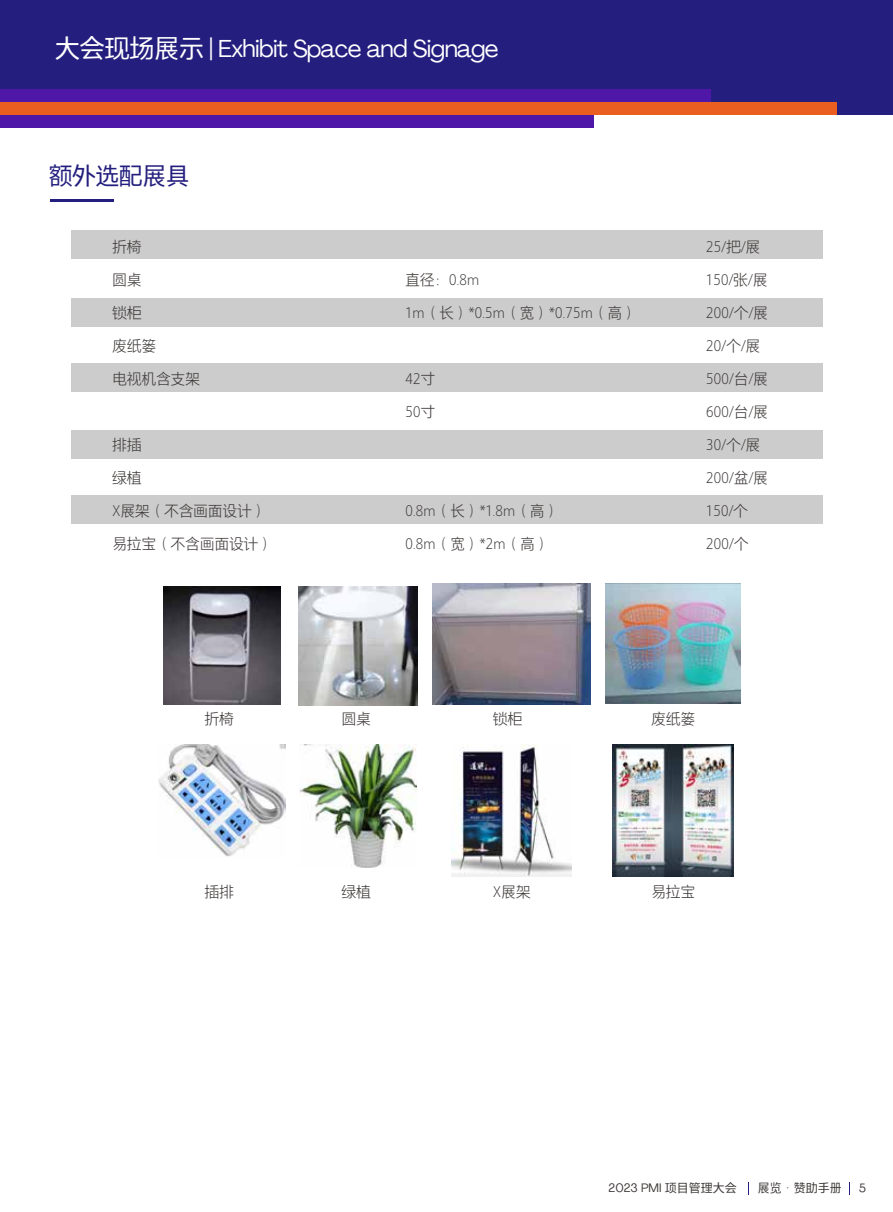
<style>
.page{position:relative;width:893px;height:1212px;background:#fff}
.page>*{position:absolute;margin:0;border:0;box-sizing:border-box;transform-origin:0 0}
.t1{font:24px "Agrandir";letter-spacing:-.025em;color:#fff}
.t2{font:24px "FZDESHS 506 L GB1 0";letter-spacing:-.025em;color:#241f7e}
.t3{font:15px "FZDESHS 504 L GB1 0";letter-spacing:-.025em;color:#3e3a39}
.t4{font:12px "Agrandir";color:#3e3a39}
.t5{font:12px "FZDESHS 506 L GB1 0";color:#3e3a39}
.s1{font-family:"FZDESHS 506 L GB1 0";font-size:25.5px}
.s2{font-family:"FZDESHS 506 L GB1 0"}
</style>
<div class="page">
<div style="left:0;top:0;width:893px;height:115px;background:#241f7e"></div>
<div style="left:71px;top:230px;width:751px;height:29px;background:#ccc"></div>
<div style="left:71px;top:298px;width:751px;height:29px;background:#ccc"></div>
<div style="left:71px;top:364px;width:751px;height:28px;background:#ccc"></div>
<div style="left:71px;top:430px;width:751px;height:29px;background:#ccc"></div>
<div style="left:71px;top:495px;width:751px;height:29px;background:#ccc"></div>
<hr style="left:50px;top:200px;width:64px;height:2px;background:#241f7e">
<div style="left:0;top:89px;width:710px;height:13px;background:#4f17a8"></div>
<div style="left:0;top:102px;width:836px;height:13px;background:#ea5f20"></div>
<div style="left:0;top:115px;width:593px;height:12px;background:#4f17a8"></div>
<svg style="left:748px;top:1182px;width:1px;height:13px"></svg>
<svg style="left:849px;top:1182px;width:1px;height:13px"></svg>
<img style="left:163px;top:586px;width:117px;height:119px">
<img style="left:298px;top:586px;width:119px;height:119px">
<img style="left:432px;top:583px;width:159px;height:121px">
<img style="left:605px;top:583px;width:136px;height:121px">
<img style="left:158px;top:744px;width:127px;height:113px">
<img style="left:299px;top:744px;width:117px;height:124px">
<img style="left:451px;top:744px;width:120px;height:132px">
<img style="left:613px;top:744px;width:120px;height:132px">
<h1 class="t1" style="left:55px;top:34px;width:445px"><span class="s1">大会现场展示</span> <span class="s2">|</span> Exhibit Space and Signage</h1>
<h1 class="t2" style="left:49px;top:163px;width:142px">额外选配展具</h1>
<p class="t3" style="left:112px;top:239px;width:31px">折椅</p>
<p class="t3" style="left:112px;top:272px;width:31px">圆桌</p>
<p class="t3" style="left:112px;top:305px;width:31px">锁柜</p>
<p class="t3" style="left:112px;top:338px;width:46px">废纸篓</p>
<p class="t3" style="left:112px;top:371px;width:89px">电视机含支架</p>
<p class="t3" style="left:112px;top:437px;width:31px">排插</p>
<p class="t3" style="left:112px;top:470px;width:31px">绿植</p>
<p class="t3" style="left:112px;top:503px;width:156px">X展架（不含画面设计）</p>
<p class="t3" style="left:112px;top:536px;width:162px">易拉宝（不含画面设计）</p>
<p class="t3" style="left:405px;top:272px;width:91px">直径：0.8m　</p>
<p class="t3" style="left:405px;top:305px;width:234px">1m（长）*0.5m（宽）*0.75m（高）</p>
<p class="t3" style="left:405px;top:371px;width:32px">42寸</p>
<p class="t3" style="left:405px;top:404px;width:32px">50寸</p>
<p class="t3" style="left:405px;top:503px;width:156px">0.8m（长）*1.8m（高）</p>
<p class="t3" style="left:405px;top:536px;width:146px">0.8m（宽）*2m（高）</p>
<p class="t3" style="left:706px;top:239px;width:56px">25/把/展</p>
<p class="t3" style="left:706px;top:272px;width:63px">150/张/展</p>
<p class="t3" style="left:706px;top:305px;width:64px">200/个/展</p>
<p class="t3" style="left:706px;top:338px;width:56px">20/个/展</p>
<p class="t3" style="left:706px;top:371px;width:64px">500/台/展</p>
<p class="t3" style="left:706px;top:404px;width:64px">600/台/展</p>
<p class="t3" style="left:706px;top:437px;width:56px">30/个/展</p>
<p class="t3" style="left:706px;top:470px;width:64px">200/盆/展</p>
<p class="t3" style="left:706px;top:503px;width:44px">150/个</p>
<p class="t3" style="left:706px;top:536px;width:44px">200/个</p>
<p class="t3" style="left:205px;top:711px;width:31px">折椅</p>
<p class="t3" style="left:342px;top:711px;width:31px">圆桌</p>
<p class="t3" style="left:493px;top:711px;width:31px">锁柜</p>
<p class="t3" style="left:651px;top:711px;width:46px">废纸篓</p>
<p class="t3" style="left:205px;top:884px;width:31px">插排</p>
<p class="t3" style="left:342px;top:884px;width:31px">绿植</p>
<p class="t3" style="left:493px;top:884px;width:39px">X展架</p>
<p class="t3" style="left:651px;top:884px;width:46px">易拉宝</p>
<p class="t4" style="left:609px;top:1181px;width:130px">2023 PMI <span class="s2">项目管理大会</span></p>
<p class="t5" style="left:758px;top:1182px;width:85px">展览·赞助手册</p>
<p class="t4" style="left:859px;top:1180px;width:8px">5</p>
</div>
